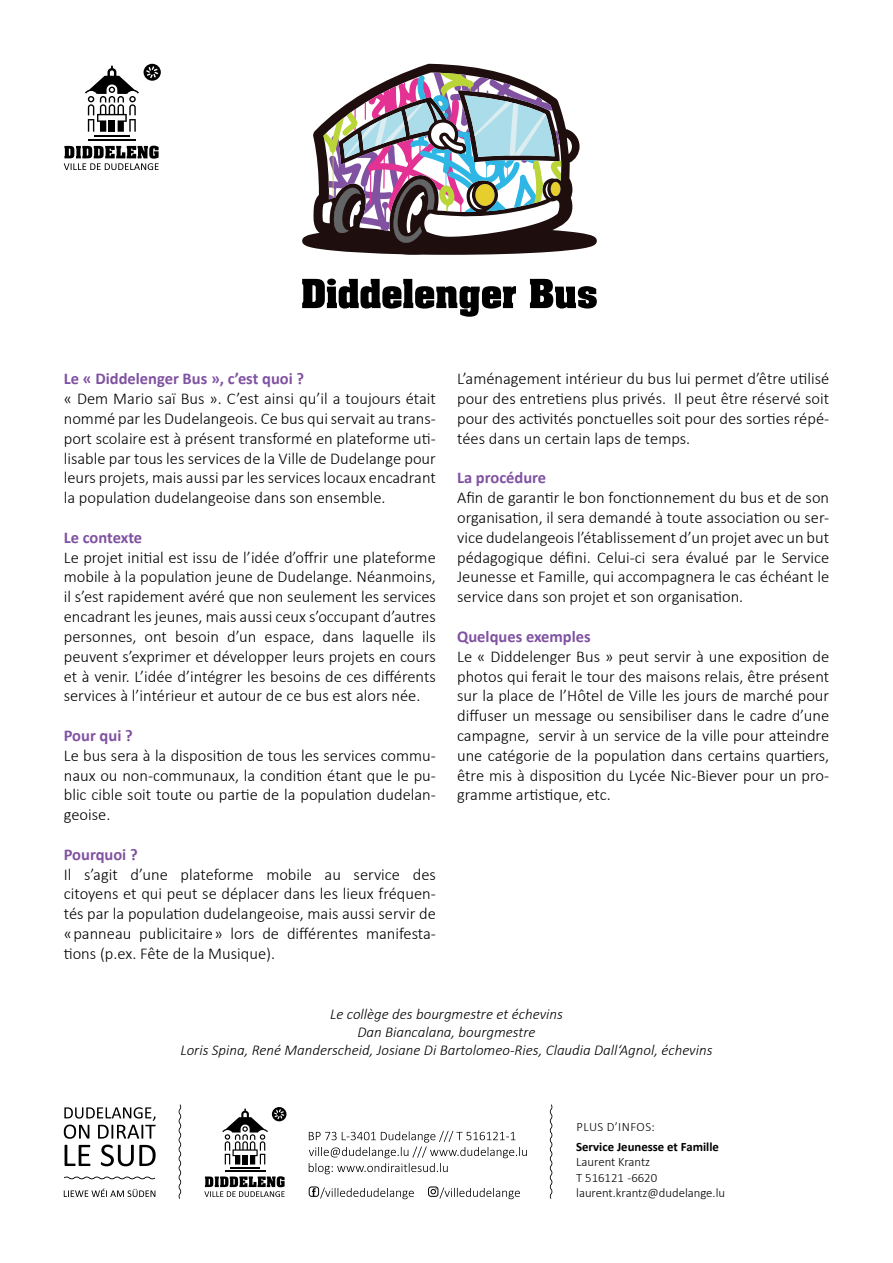
<style>
.page{position:relative;width:893px;height:1263px;background:#fff}
.page>*{position:absolute;margin:0;border:0;box-sizing:border-box;transform-origin:0 0}
.t1{font:300 16.5px/19.8px "Calibri";color:#000;text-align:justify}
.t2{font:700 16.5px "Calibri";color:#8052a1}
.t3{font:italic 300 15px/18px "Calibri";color:#000;text-align:center}
.t4{font:300 12.75px/15.3px "Calibri";color:#000}
.t5{font:700 12.75px "Calibri";color:#000}
.t6{font:300 12.75px "Calibri";letter-spacing:.04em;color:#000}
</style>
<div class="page">
<hr style="left:94px;top:135px;width:35px;height:1px;background:#000">
<hr style="left:88px;top:139px;width:48px;height:2px;background:#000">
<svg style="left:85px;top:64px;width:76px;height:68px"></svg>
<svg style="left:64px;top:146px;width:95px;height:24px"></svg>
<svg style="left:302px;top:64px;width:295px;height:191px"></svg>
<svg style="left:322px;top:72px;width:250px;height:171px"></svg>
<svg style="left:302px;top:279px;width:214px;height:38px"></svg>
<svg style="left:530px;top:279px;width:67px;height:29px"></svg>
<svg style="left:309px;top:1131px;width:218px;height:43px"></svg>
<svg style="left:309px;top:1186px;width:105px;height:13px"></svg>
<svg style="left:428px;top:1186px;width:92px;height:13px"></svg>
<svg style="left:178px;top:1104px;width:3px;height:95px"></svg>
<svg style="left:549px;top:1104px;width:4px;height:95px"></svg>
<hr style="left:230px;top:1167px;width:30px;height:1px;background:#000">
<hr style="left:225px;top:1171px;width:40px;height:1px;background:#000">
<svg style="left:222px;top:1107px;width:64px;height:57px"></svg>
<svg style="left:204px;top:1176px;width:81px;height:21px"></svg>
<svg style="left:64px;top:1188px;width:91px;height:9px"></svg>
<svg style="left:64px;top:1107px;width:92px;height:59px"></svg>
<svg style="left:64px;top:1176px;width:91px;height:4px"></svg>
<p class="t2" style="left:64px;top:367px;width:242px">Le « Diddelenger Bus », c’est quoi ?</p>
<p class="t1" style="left:64px;top:389px;width:374px">« Dem Mario saï Bus ». C’est ainsi qu’il a toujours était nommé par les Dudelangeois. Ce bus qui servait au trans&shy;port scolaire est à présent transformé en plateforme uti&shy;lisable par tous les services de la Ville de Dudelange pour leurs projets, mais aussi par les services locaux encadrant la population dudelangeoise dans son ensemble.</p>
<p class="t2" style="left:64px;top:526px;width:80px">Le contexte</p>
<p class="t1" style="left:64px;top:547px;width:374px">Le projet initial est issu de l’idée d’offrir une plateforme mobile à la population jeune de Dudelange. Néanmoins, il s’est rapidement avéré que non seulement les services encadrant les jeunes, mais aussi ceux s’occupant d’autres personnes, ont besoin d’un espace, dans laquelle ils peuvent s’exprimer et développer leurs projets en cours et à venir. L’idée d’intégrer les besoins de ces différents services à l’intérieur et autour de ce bus est alors née.</p>
<p class="t2" style="left:64px;top:724px;width:70px">Pour qui ?</p>
<p class="t1" style="left:64px;top:745px;width:374px">Le bus sera à la disposition de tous les services commu&shy;naux ou non-communaux, la condition étant que le pu&shy;blic cible soit toute ou partie de la population dudelan&shy;geoise.</p>
<p class="t2" style="left:64px;top:842px;width:75px">Pourquoi ?</p>
<p class="t1" style="left:64px;top:864px;width:374px">Il s’agit d’une plateforme mobile au service des citoyens et qui peut se déplacer dans les lieux fréquen&shy;tés par la population dudelangeoise, mais aussi servir de « panneau publicitaire » lors de différentes manifesta&shy;tions (p.ex. Fête de la Musique).</p>
<p class="t1" style="left:457px;top:369px;width:374px">L’aménagement intérieur du bus lui permet d’être utilisé pour des entretiens plus privés. Il peut être réservé soit pour des activités ponctuelles soit pour des sorties répé&shy;tées dans un certain laps de temps.</p>
<p class="t2" style="left:457px;top:466px;width:91px">La procédure</p>
<p class="t1" style="left:457px;top:488px;width:374px">Afin de garantir le bon fonctionnement du bus et de son organisation, il sera demandé à toute association ou ser&shy;vice dudelangeois l’établissement d’un projet avec un but pédagogique défini. Celui-ci sera évalué par le Service Jeunesse et Famille, qui accompagnera le cas échéant le service dans son projet et son organisation.</p>
<p class="t2" style="left:457px;top:625px;width:135px">Quelques exemples</p>
<p class="t1" style="left:457px;top:646px;width:374px">Le « Diddelenger Bus » peut servir à une exposition de photos qui ferait le tour des maisons relais, être présent sur la place de l’Hôtel de Ville les jours de marché pour diffuser un message ou sensibiliser dans le cadre d’une campagne, servir à un service de la ville pour atteindre une catégorie de la population dans certains quartiers, être mis à disposition du Lycée Nic-Biever pour un pro&shy;gramme artistique, etc.</p>
<p class="t3" style="left:180px;top:1005px;width:534px">Le collège des bourgmestre et échevins<br>Dan Biancalana, bourgmestre<br>Loris Spina, René Manderscheid, Josiane Di Bartolomeo-Ries, Claudia Dall‘Agnol, échevins</p>
<p class="t6" style="left:576px;top:1119px;width:80px">PLUS D’INFOS:</p>
<p class="t5" style="left:576px;top:1138px;width:144px">Service Jeunesse et Famille</p>
<p class="t4" style="left:576px;top:1154px;width:150px">Laurent Krantz<br>T 516121 -6620 laurent.krantz@dudelange.lu</p>
</div>
